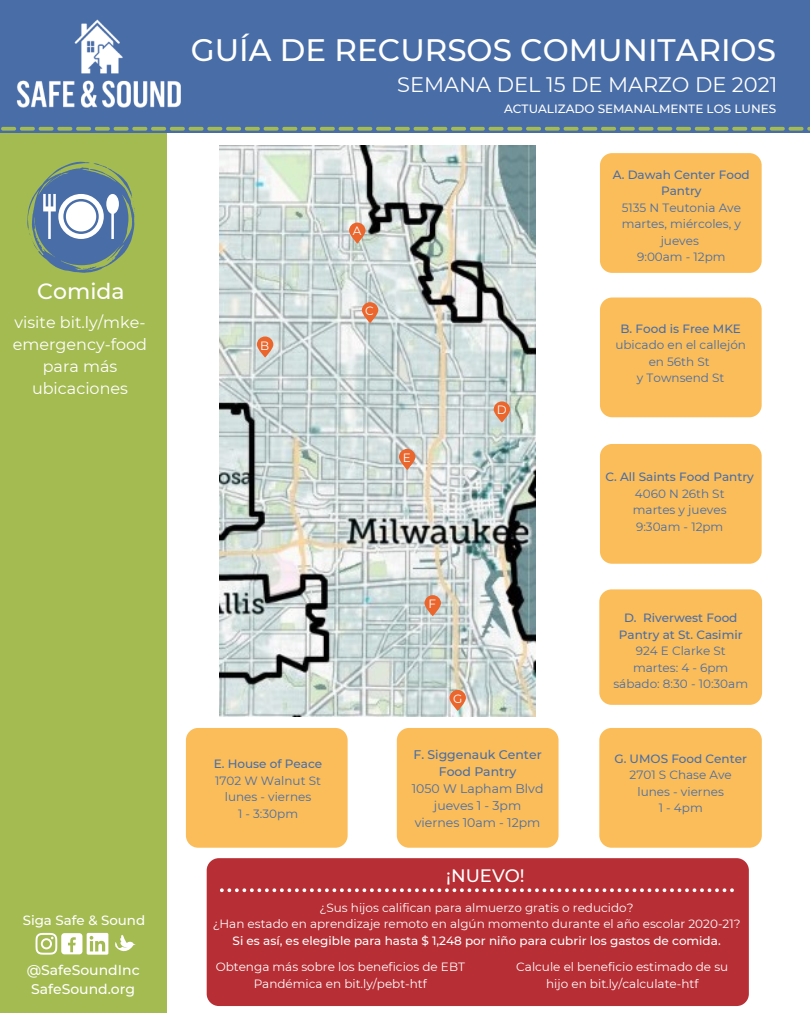
<style>
.page{position:relative;width:810px;height:1013px;background:#fff}
.page>*{position:absolute;margin:0;border:0;box-sizing:border-box;transform-origin:0 0}
.t1{font:500 31px "Montserrat";color:#fff}
.t2{font:500 22px "Montserrat";color:#fff}
.t3{font:21px "Montserrat";color:#fff}
.t4{font:500 18px "Montserrat";color:#fff}
.t5{font:16px/21.8px "Montserrat";color:#fff;text-align:center}
.t6{font:500 14px "Montserrat";color:#fff}
.t7{font:500 13.4px "Montserrat";color:#fff}
.t8{font:12.4px "Montserrat";color:#496da7}
.t9{font:500 12.4px/17.1px "Montserrat";color:#496da7;text-align:center}
.t10{font:12px/16.5px "Montserrat";color:#fff;text-align:center}
.t11{font:12px/16.5px "Montserrat";color:#496da7;text-align:center}
.t12{font:500 12px/16.5px "Montserrat";color:#496da7;text-align:center}
.t13{font:500 12px "Montserrat";color:#fff}
</style>
<div class="page">
<div style="left:0;top:17px;width:167px;height:995px;background:#a4bb51"></div>
<div style="left:0;top:0;width:810px;height:132px;background:#496da7"></div>
<img style="left:16px;top:19px;width:165px;height:89px">
<svg style="left:1px;top:127px;width:809px;height:4px"></svg>
<svg style="left:87px;top:932px;width:21px;height:22px"></svg>
<svg style="left:90px;top:935px;width:15px;height:16px"></svg>
<div style="left:61px;top:933px;width:21px;height:21px;background:#fff;border-radius:3px"></div>
<svg style="left:68px;top:937px;width:8px;height:15px"></svg>
<svg style="left:36px;top:932px;width:21px;height:22px"></svg>
<svg style="left:27px;top:162px;width:108px;height:111px"></svg>
<div style="left:599px;top:589px;width:163px;height:116px;background:#fabd59;border-radius:12px"></div>
<svg style="left:115px;top:935px;width:21px;height:17px"></svg>
<div style="left:600px;top:444px;width:162px;height:119px;background:#fabd59;border-radius:12px"></div>
<div style="left:600px;top:153px;width:162px;height:120px;background:#fabd59;border-radius:12px"></div>
<div style="left:600px;top:297px;width:162px;height:120px;background:#fabd59;border-radius:12px"></div>
<div style="left:599px;top:728px;width:163px;height:119px;background:#fabd59;border-radius:12px"></div>
<div style="left:186px;top:728px;width:162px;height:119px;background:#fabd59;border-radius:12px"></div>
<div style="left:207px;top:858px;width:542px;height:148px;background:#b72e35;border-radius:12px"></div>
<svg style="left:220px;top:888px;width:514px;height:4px"></svg>
<img style="left:220px;top:146px;width:316px;height:571px">
<svg style="left:449px;top:690px;width:17px;height:21px"></svg>
<svg style="left:425px;top:595px;width:16px;height:21px"></svg>
<svg style="left:362px;top:302px;width:16px;height:21px"></svg>
<svg style="left:494px;top:401px;width:16px;height:21px"></svg>
<svg style="left:349px;top:222px;width:17px;height:21px"></svg>
<svg style="left:257px;top:336px;width:16px;height:21px"></svg>
<svg style="left:399px;top:449px;width:16px;height:21px"></svg>
<div style="left:397px;top:728px;width:162px;height:119px;background:#fabd59;border-radius:12px"></div>
<p class="t2" style="left:37px;top:278px;width:89px">Comida</p>
<p class="t5" style="left:13px;top:312px;width:136px">visite bit.ly/mke&shy;emergency-food para más ubicaciones</p>
<p class="t7" style="left:23px;top:911px;width:124px">Siga Safe &amp; Sound</p>
<p class="t6" style="left:27px;top:961px;width:115px">@SafeSoundInc</p>
<p class="t6" style="left:31px;top:980px;width:106px">SafeSound.org</p>
<p class="t1" style="left:191px;top:31px;width:587px">GUÍA DE RECURSOS COMUNITARIOS</p>
<p class="t3" style="left:397px;top:72px;width:382px">SEMANA DEL 15 DE MARZO DE 2021</p>
<p class="t10" style="left:260px;top:337px;width:11px">B</p>
<p class="t12" style="left:214px;top:755px;width:110px">E. House of Peace</p>
<p class="t11" style="left:215px;top:772px;width:107px">1702 W Walnut St</p>
<p class="t11" style="left:225px;top:788px;width:88px">lunes - viernes</p>
<p class="t11" style="left:238px;top:805px;width:62px">1 - 3:30pm</p>
<p class="t10" style="left:353px;top:223px;width:10px">A</p>
<p class="t10" style="left:365px;top:302px;width:10px">C</p>
<p class="t13" style="left:504px;top:102px;width:274px">ACTUALIZADO SEMANALMENTE LOS LUNES</p>
<p class="t12" style="left:613px;top:166px;width:138px">A. Dawah Center Food<br>Pantry</p>
<p class="t11" style="left:622px;top:199px;width:121px">5135 N Teutonia Ave</p>
<p class="t11" style="left:622px;top:216px;width:121px">martes, miércoles, y jueves</p>
<p class="t11" style="left:637px;top:249px;width:90px">9:00am - 12pm</p>
<p class="t10" style="left:403px;top:449px;width:10px">E</p>
<p class="t10" style="left:497px;top:401px;width:11px">D</p>
<p class="t10" style="left:429px;top:595px;width:9px">F</p>
<p class="t10" style="left:453px;top:690px;width:11px">G</p>
<p class="t9" style="left:467px;top:745px;width:12px">F.</p>
<p class="t9" style="left:413px;top:746px;width:130px">F. Siggenauk Center<br>Food Pantry</p>
<p class="t8" style="left:412px;top:781px;width:133px">1050 W Lapham Blvd</p>
<p class="t8" style="left:434px;top:798px;width:89px">jueves 1 - 3pm</p>
<p class="t8" style="left:415px;top:815px;width:127px">viernes 10am - 12pm</p>
<p class="t4" style="left:446px;top:864px;width:80px">¡NUEVO!</p>
<p class="t12" style="left:621px;top:320px;width:122px">B. Food is Free MKE</p>
<p class="t11" style="left:615px;top:337px;width:132px">ubicado en el callejón en 56th St</p>
<p class="t11" style="left:637px;top:370px;width:89px">y Townsend St</p>
<p class="t12" style="left:605px;top:468px;width:150px">C. All Saints Food Pantry</p>
<p class="t11" style="left:635px;top:485px;width:91px">4060 N 26th St</p>
<p class="t11" style="left:633px;top:501px;width:95px">martes y jueves</p>
<p class="t11" style="left:636px;top:518px;width:89px">9:30am - 12pm</p>
<p class="t12" style="left:619px;top:609px;width:125px">D. Riverwest Food<br>Pantry at St. Casimir</p>
<p class="t11" style="left:636px;top:642px;width:91px">924 E Clarke St</p>
<p class="t11" style="left:633px;top:659px;width:97px">martes: 4 - 6pm</p>
<p class="t11" style="left:613px;top:675px;width:136px">sábado: 8:30 - 10:30am</p>
<p class="t12" style="left:614px;top:750px;width:134px">G. UMOS Food Center</p>
<p class="t11" style="left:630px;top:766px;width:104px">2701 S Chase Ave</p>
<p class="t11" style="left:638px;top:783px;width:88px">lunes - viernes</p>
<p class="t11" style="left:659px;top:799px;width:46px">1 - 4pm</p>
<p class="t10" style="left:320px;top:899px;width:315px">¿Sus hijos califican para almuerzo gratis o reducido?</p>
<p class="t10" style="left:213px;top:915px;width:529px">¿Han estado en aprendizaje remoto en algún momento durante el año escolar 2020-21?</p>
<p class="t13" style="left:233px;top:933px;width:490px">Si es así, es elegible para hasta $ 1,248 por niño para cubrir los gastos de comida.</p>
<p class="t10" style="left:216px;top:958px;width:251px">Obtenga más sobre los beneficios de EBT<br>Pandémica en bit.ly/pebt-htf</p>
<p class="t10" style="left:516px;top:958px;width:214px">Calcule el beneficio estimado de su hijo en bit.ly/calculate-htf</p>
</div>
